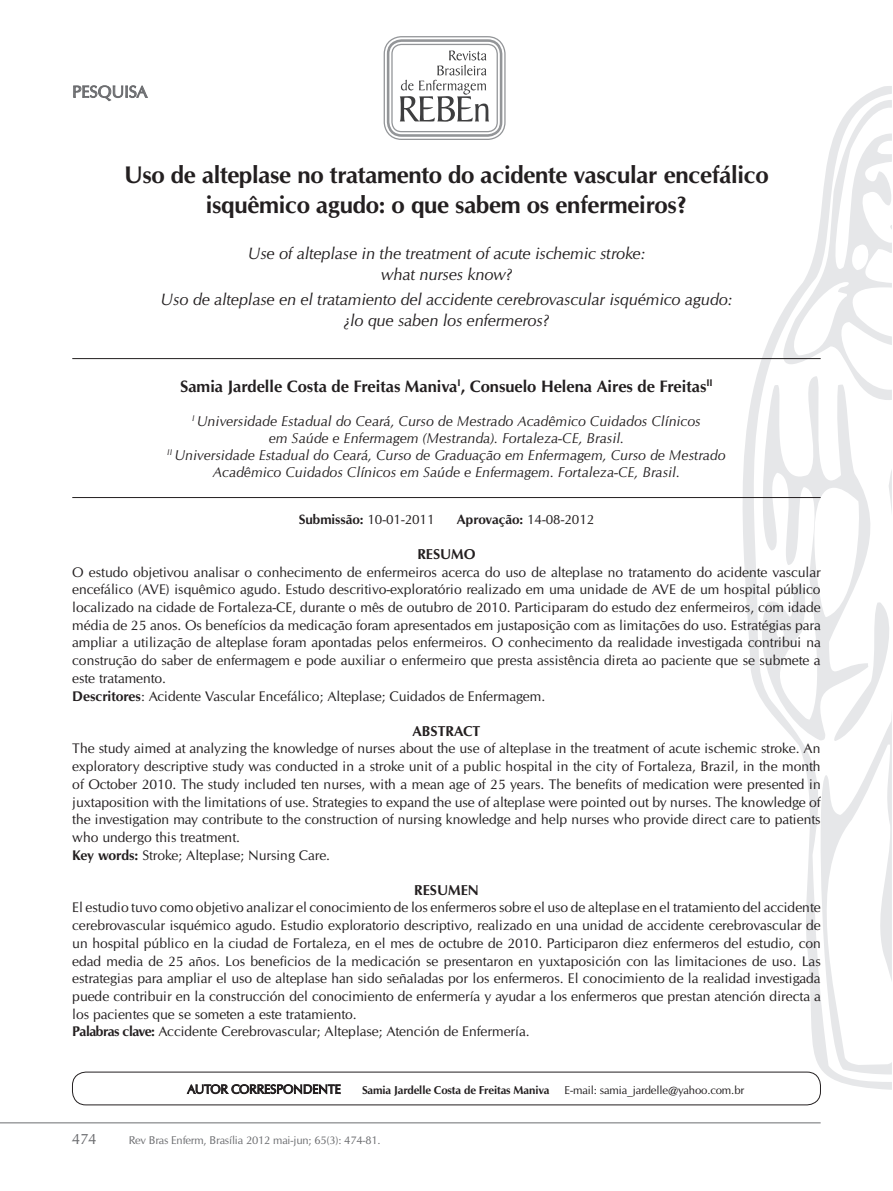
<style>
.page{position:relative;width:893px;height:1191px;background:#fff}
.page>*{position:absolute;margin:0;border:0;box-sizing:border-box;transform-origin:0 0}
.t1{font:700 24px/30px "URW Classico";letter-spacing:-.01em;color:#231f20;text-align:center}
.t2{font:italic 16.5px/21px "URW Classico";letter-spacing:-.01em;color:#231f20;text-align:center}
.t3{font:700 16.5px "URW Classico";color:#231f20}
.t4{font:16.5px "URW Classico";color:#6c6d70}
.t5{font:15px "URW Classico";color:#6c6d70}
.t6{font:italic 14.25px/17.1px "URW Classico";color:#231f20;text-align:center}
.t7{font:700 14.25px "URW Classico";color:#231f20}
.t8{font:13.95px/17.7px "URW Classico";color:#231f20}
.t9{font:700 13.5px "URW Classico";color:#231f20}
.t10{font:12.45px "URW Classico";letter-spacing:-.01em;color:#231f20}
.t11{font:11.4px "URW Classico";letter-spacing:-.01em;color:#231f20}
.t12{font:700 11.4px "URW Classico";letter-spacing:-.01em;color:#231f20}
.t13{font:11.25px "URW Classico";letter-spacing:-.015em;color:#6c6d70}
.s1{font-weight:400}
.s2{font-weight:700}
</style>
<div class="page">
<svg style="left:719px;top:86px;width:173px;height:1003px"></svg>
<div style="left:384px;top:36px;width:122px;height:104px;border:1px solid #939598;border-radius:17px"></div>
<div style="left:387px;top:39px;width:115px;height:98px;border:3px solid #939598;border-radius:14px"></div>
<div style="left:391px;top:44px;width:107px;height:88px;border:1px solid #939598;border-radius:10px"></div>
<svg style="left:400px;top:51px;width:89px;height:71px"></svg>
<hr style="left:0;top:1122px;width:821px;height:1px;background:#6c6d70">
<hr style="left:72px;top:358px;width:749px;height:1px;background:#231f20">
<hr style="left:72px;top:497px;width:749px;height:1px;background:#231f20">
<svg style="left:73px;top:86px;width:75px;height:15px"></svg>
<div style="left:72px;top:1072px;width:749px;height:33px;border:1px solid #231f20;border-radius:14px"></div>
<svg style="left:187px;top:1084px;width:153px;height:9px"></svg>
<p class="t4" style="left:72px;top:82px;width:77px">PESQUISA</p>
<h1 class="t1" style="left:124px;top:159px;width:646px">Uso de alteplase no tratamento do acidente vascular encefálico isquêmico agudo: o que sabem os enfermeiros?</h1>
<p class="t2" style="left:248px;top:243px;width:399px">Use of alteplase in the treatment of acute ischemic stroke: what nurses know?</p>
<p class="t2" style="left:161px;top:289px;width:573px">Uso de alteplase en el tratamiento del accidente cerebrovascular isquémico agudo: ¿lo que saben los enfermeros?</p>
<p class="t3" style="left:180px;top:376px;width:534px">Samia Jardelle Costa de Freitas Maniva<sup>I</sup>, Consuelo Helena Aires de Freitas<sup>II</sup></p>
<p class="t6" style="left:167px;top:413px;width:560px"><sup>I</sup> Universidade Estadual do Ceará, Curso de Mestrado Acadêmico Cuidados Clínicos<br>em Saúde e Enfermagem (Mestranda). Fortaleza-CE, Brasil.<br><sup>II</sup> Universidade Estadual do Ceará, Curso de Graduação em Enfermagem, Curso de Mestrado Acadêmico Cuidados Clínicos em Saúde e Enfermagem. Fortaleza-CE, Brasil.</p>
<p class="t9" style="left:299px;top:511px;width:137px">Submissão: <span class="s1">10-01-2011</span></p>
<p class="t9" style="left:457px;top:511px;width:139px">Aprovação: <span class="s1">14-08-2012</span></p>
<p class="t7" style="left:417px;top:545px;width:60px">RESUMO</p>
<p class="t8" style="left:72px;top:563px;width:750px">O estudo objetivou analisar o conhecimento de enfermeiros acerca do uso de alteplase no tratamento do acidente vascular encefálico (AVE) isquêmico agudo. Estudo descritivo-exploratório realizado em uma unidade de AVE de um hospital público localizado na cidade de Fortaleza-CE, durante o mês de outubro de 2010. Participaram do estudo dez enfermeiros, com idade média de 25 anos. Os benefícios da medicação foram apresentados em justaposição com as limitações do uso. Estratégias para ampliar a utilização de alteplase foram apontadas pelos enfermeiros. O conhecimento da realidade investigada contribui na construção do saber de enfermagem e pode auxiliar o enfermeiro que presta assistência direta ao paciente que se submete a este tratamento.<br><span class="s2">Descritores</span>: Acidente Vascular Encefálico; Alteplase; Cuidados de Enfermagem.</p>
<p class="t7" style="left:412px;top:722px;width:69px">ABSTRACT</p>
<p class="t8" style="left:72px;top:740px;width:750px">The study aimed at analyzing the knowledge of nurses about the use of alteplase in the treatment of acute ischemic stroke. An exploratory descriptive study was conducted in a stroke unit of a public hospital in the city of Fortaleza, Brazil, in the month of October 2010. The study included ten nurses, with a mean age of 25 years. The benefits of medication were presented in juxtaposition with the limitations of use. Strategies to expand the use of alteplase were pointed out by nurses. The knowledge of the investigation may contribute to the construction of nursing knowledge and help nurses who provide direct care to patients who undergo this treatment.<br><span class="s2">Key words:</span> Stroke; Alteplase; Nursing Care.</p>
<p class="t7" style="left:414px;top:881px;width:66px">RESUMEN</p>
<p class="t8" style="left:72px;top:899px;width:750px">El estudio tuvo como objetivo analizar el conocimiento de los enfermeros sobre el uso de alteplase en el tratamiento del accidente cerebrovascular isquémico agudo. Estudio exploratorio descriptivo, realizado en una unidad de accidente cerebrovascular de un hospital público en la ciudad de Fortaleza, en el mes de octubre de 2010. Participaron diez enfermeros del estudio, con edad media de 25 años. Los beneficios de la medicación se presentaron en yuxtaposición con las limitaciones de uso. Las estrategias para ampliar el uso de alteplase han sido señaladas por los enfermeros. El conocimiento de la realidad investigada puede contribuir en la construcción del conocimiento de enfermería y ayudar a los enfermeros que prestan atención directa a los pacientes que se someten a este tratamiento.<br><span class="s2">Palabras clave:</span> Accidente Cerebrovascular; Alteplase; Atención de Enfermería.</p>
<p class="t10" style="left:187px;top:1082px;width:155px">AUTOR CORRESPONDENTE</p>
<p class="t12" style="left:362px;top:1082px;width:189px">Samia Jardelle Costa de Freitas Maniva</p>
<p class="t11" style="left:564px;top:1083px;width:181px">E-mail: samia_jardelle@yahoo.com.br</p>
<p class="t5" style="left:72px;top:1130px;width:26px">474</p>
<p class="t13" style="left:129px;top:1133px;width:253px">Rev Bras Enferm, Brasília 2012 mai-jun; 65(3): 474-81.</p>
</div>
